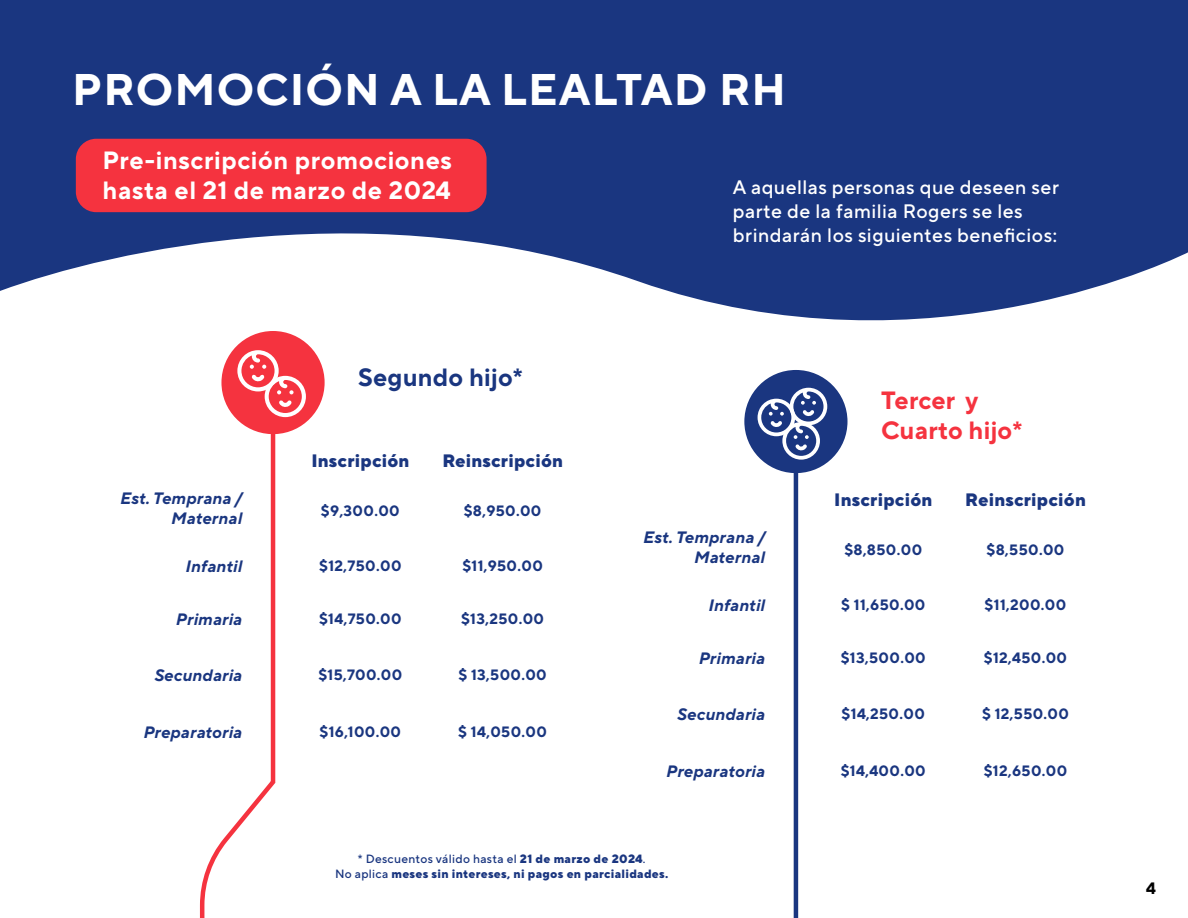
<style>
.page{position:relative;width:1188px;height:918px;background:#fff}
.page>*{position:absolute;margin:0;border:0;box-sizing:border-box;transform-origin:0 0}
.t1{font:700 44.25px "TT Norms Pro";letter-spacing:.025em;color:#fff}
.t2{font:700 24.9px/30px "TT Norms Pro";letter-spacing:.025em;color:#fff}
.t3{font:700 24.9px/30px "TT Norms Pro";letter-spacing:.01em;color:#f5333f}
.t4{font:700 24.9px "TT Norms Pro";letter-spacing:.01em;color:#1a3680}
.t5{font:500 19.5px/24px "TT Norms Pro";letter-spacing:.025em;color:#fff}
.t6{font:800 18px "TT Norms Pro";letter-spacing:.01em;color:#1a3680}
.t7{font:italic 700 16.5px/19.8px "TT Norms Pro";letter-spacing:.01em;color:#1a3680;text-align:right}
.t8{font:700 16.5px "TT Norms Pro";color:#000}
.t9{font:700 15px "TT Norms Pro";letter-spacing:.025em;color:#1a3680}
.t10{font:800 12px/15px "TT Norms Pro";letter-spacing:.025em;color:#1a3680;text-align:center}
.s1{font-weight:500}
</style>
<div class="page">
<svg style="left:0;top:0;width:1188px;height:383px;fill:#1a3680"></svg>
<div style="left:76px;top:139px;width:411px;height:73px;background:#f5333f;border-radius:20px"></div>
<div style="left:221px;top:331px;width:104px;height:103px;background:#f5333f;border-radius:51px"></div>
<svg style="left:199px;top:775px;width:77px;height:143px"></svg>
<div style="left:744px;top:370px;width:104px;height:103px;background:#1a3680;border-radius:51px"></div>
<svg style="left:237px;top:350px;width:69px;height:67px"></svg>
<svg style="left:758px;top:388px;width:69px;height:72px"></svg>
<h1 class="t1" style="left:72px;top:60px;width:715px">PROMOCIÓN A LA LEALTAD RH</h1>
<h2 class="t2" style="left:103px;top:144px;width:351px">Pre-inscripción promociones hasta el 21 de marzo de 2024</h2>
<h2 class="t4" style="left:358px;top:361px;width:166px">Segundo hijo*</h2>
<p class="t6" style="left:311px;top:449px;width:100px">Inscripción</p>
<p class="t6" style="left:442px;top:449px;width:122px">Reinscripción</p>
<p class="t7" style="left:120px;top:488px;width:123px">Est. Temprana /<br>Maternal</p>
<p class="t7" style="left:185px;top:556px;width:58px">Infantil</p>
<p class="t9" style="left:321px;top:500px;width:80px">$9,300.00</p>
<p class="t9" style="left:464px;top:500px;width:79px">$8,950.00</p>
<p class="t9" style="left:319px;top:556px;width:84px">$12,750.00</p>
<p class="t9" style="left:462px;top:556px;width:82px">$11,950.00</p>
<p class="t7" style="left:175px;top:609px;width:68px">Primaria</p>
<p class="t9" style="left:319px;top:609px;width:84px">$14,750.00</p>
<p class="t9" style="left:461px;top:609px;width:85px">$13,250.00</p>
<p class="t7" style="left:154px;top:665px;width:89px">Secundaria</p>
<p class="t9" style="left:318px;top:664px;width:85px">$15,700.00</p>
<p class="t9" style="left:458px;top:664px;width:90px">$ 13,500.00</p>
<p class="t7" style="left:143px;top:722px;width:100px">Preparatoria</p>
<p class="t9" style="left:320px;top:722px;width:83px">$16,100.00</p>
<p class="t9" style="left:458px;top:722px;width:90px">$ 14,050.00</p>
<h3 class="t5" style="left:733px;top:175px;width:328px">A aquellas personas que deseen ser parte de la familia Rogers se les brindarán los siguientes beneficios:</h3>
<h2 class="t3" style="left:881px;top:385px;width:143px">Tercer y<br>Cuarto hijo*</h2>
<p class="t6" style="left:834px;top:488px;width:100px">Inscripción</p>
<p class="t6" style="left:965px;top:488px;width:122px">Reinscripción</p>
<p class="t7" style="left:643px;top:527px;width:123px">Est. Temprana /<br>Maternal</p>
<p class="t7" style="left:708px;top:595px;width:58px">Infantil</p>
<p class="t9" style="left:844px;top:539px;width:79px">$8,850.00</p>
<p class="t9" style="left:987px;top:539px;width:79px">$8,550.00</p>
<p class="t9" style="left:841px;top:595px;width:86px">$ 11,650.00</p>
<p class="t9" style="left:985px;top:595px;width:83px">$11,200.00</p>
<p class="t7" style="left:698px;top:648px;width:68px">Primaria</p>
<p class="t9" style="left:841px;top:648px;width:86px">$13,500.00</p>
<p class="t9" style="left:984px;top:648px;width:85px">$12,450.00</p>
<p class="t7" style="left:677px;top:704px;width:89px">Secundaria</p>
<p class="t9" style="left:842px;top:703px;width:85px">$14,250.00</p>
<p class="t9" style="left:982px;top:703px;width:88px">$ 12,550.00</p>
<p class="t7" style="left:666px;top:761px;width:100px">Preparatoria</p>
<p class="t9" style="left:841px;top:761px;width:86px">$14,400.00</p>
<p class="t9" style="left:984px;top:761px;width:85px">$12,650.00</p>
<p class="t10" style="left:335px;top:851px;width:335px"><span class="s1">* Descuentos válido hasta el</span> 21 de marzo de 2024<span class="s1">.<br>No aplica</span> meses sin intereses, ni pagos en parcialidades.</p>
<p class="t8" style="left:1146px;top:877px;width:11px">4</p>
</div>
